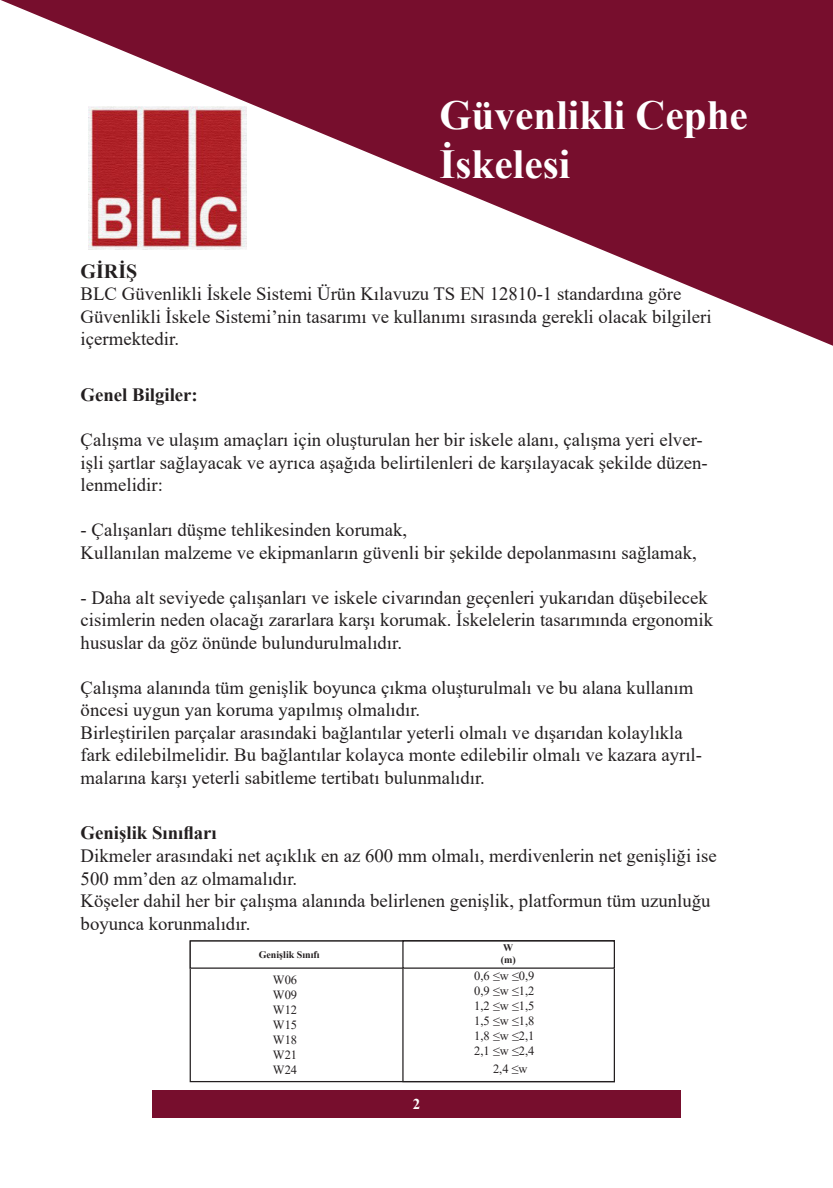
<style>
.page{position:relative;width:833px;height:1188px;background:#fff}
.page>*{position:absolute;margin:0;border:0;box-sizing:border-box;transform-origin:0 0}
.t1{font:700 41.25px "Times New Roman";color:#fff}
.t2{font:700 20px "Times New Roman";color:#231f20}
.t3{font:18.75px/22.5px "Times New Roman";color:#231f20}
.t4{font:700 18.75px "Times New Roman";color:#231f20}
.t5{font:700 15px "Times New Roman";color:#fff}
.t6{font:12.5px "Times New Roman";color:#231f20}
.t7{font:700 10px "Times New Roman";color:#231f20}
.s1{font-weight:700}
</style>
<div class="page">
<svg style="left:1px;top:0;width:832px;height:345px;fill:#770e2d"></svg>
<img style="left:89px;top:107px;width:158px;height:142px">
<div style="left:152px;top:1089px;width:529px;height:27px;background:#770e2d"></div>
<div style="left:190px;top:940px;width:425px;height:28px;border:1px solid #231f20"></div>
<div style="left:402px;top:940px;width:213px;height:28px;border:1px solid #231f20"></div>
<p class="t1" style="left:439px;top:85px;width:310px">Güvenlikli Cephe</p>
<p class="t1" style="left:439px;top:134px;width:132px">İskelesi</p>
<p class="t2" style="left:81px;top:256px;width:58px">GİRİŞ</p>
<p class="t3" style="left:81px;top:282px;width:632px">BLC Güvenlikli İskele Sistemi Ürün Kılavuzu TS EN 12810-1 standardına göre<br>Güvenlikli İskele Sistemi’nin tasarımı ve kullanımı sırasında gerekli olacak bilgileri içermektedir.</p>
<p class="t4" style="left:81px;top:381px;width:119px">Genel Bilgiler:</p>
<p class="t3" style="left:81px;top:428px;width:628px">Çalışma ve ulaşım amaçları için oluşturulan her bir iskele alanı, çalışma yeri elver&shy;işli şartlar sağlayacak ve ayrıca aşağıda belirtilenleri de karşılayacak şekilde düzen&shy;lenmelidir:</p>
<p class="t3" style="left:81px;top:518px;width:618px">- Çalışanları düşme tehlikesinden korumak,<br>Kullanılan malzeme ve ekipmanların güvenli bir şekilde depolanmasını sağlamak,</p>
<p class="t3" style="left:81px;top:585px;width:634px">- Daha alt seviyede çalışanları ve iskele civarından geçenleri yukarıdan düşebilecek cisimlerin neden olacağı zararlara karşı korumak. İskelelerin tasarımında ergonomik hususlar da göz önünde bulundurulmalıdır.</p>
<p class="t3" style="left:81px;top:675px;width:623px">Çalışma alanında tüm genişlik boyunca çıkma oluşturulmalı ve bu alana kullanım öncesi uygun yan koruma yapılmış olmalıdır.<br>Birleştirilen parçalar arasındaki bağlantılar yeterli olmalı ve dışarıdan kolaylıkla fark edilebilmelidir. Bu bağlantılar kolayca monte edilebilir olmalı ve kazara ayrıl&shy;malarına karşı yeterli sabitleme tertibatı bulunmalıdır.</p>
<p class="t3" style="left:81px;top:821px;width:637px"><span class="s1">Genişlik Sınıfları<br></span>Dikmeler arasındaki net açıklık en az 600 mm olmalı, merdivenlerin net genişliği ise 500 mm’den az olmamalıdır.<br>Köşeler dahil her bir çalışma alanında belirlenen genişlik, platformun tüm uzunluğu boyunca korunmalıdır.</p>
<p class="t7" style="left:259px;top:947px;width:62px">Genişlik Sınıfı</p>
<p class="t7" style="left:503px;top:940px;width:11px">W</p>
<p class="t7" style="left:501px;top:952px;width:16px">(m)</p>
<p class="t6" style="left:273px;top:970px;width:26px">W06</p>
<p class="t6" style="left:273px;top:985px;width:26px">W09</p>
<p class="t6" style="left:273px;top:1000px;width:26px">W12</p>
<p class="t6" style="left:273px;top:1015px;width:26px">W15</p>
<p class="t6" style="left:273px;top:1030px;width:26px">W18</p>
<p class="t6" style="left:273px;top:1045px;width:26px">W21</p>
<p class="t6" style="left:273px;top:1060px;width:26px">W24</p>
<p class="t5" style="left:413px;top:1092px;width:9px">2</p>
<p class="t6" style="left:474px;top:966px;width:62px">0,6 ≤w ≤0,9</p>
<p class="t6" style="left:474px;top:981px;width:62px">0,9 ≤w ≤1,2</p>
<p class="t6" style="left:474px;top:996px;width:62px">1,2 ≤w ≤1,5</p>
<p class="t6" style="left:474px;top:1011px;width:62px">1,5 ≤w ≤1,8</p>
<p class="t6" style="left:474px;top:1026px;width:62px">1,8 ≤w ≤2,1</p>
<p class="t6" style="left:474px;top:1041px;width:62px">2,1 ≤w ≤2,4</p>
<p class="t6" style="left:493px;top:1059px;width:36px">2,4 ≤w</p>
</div>
